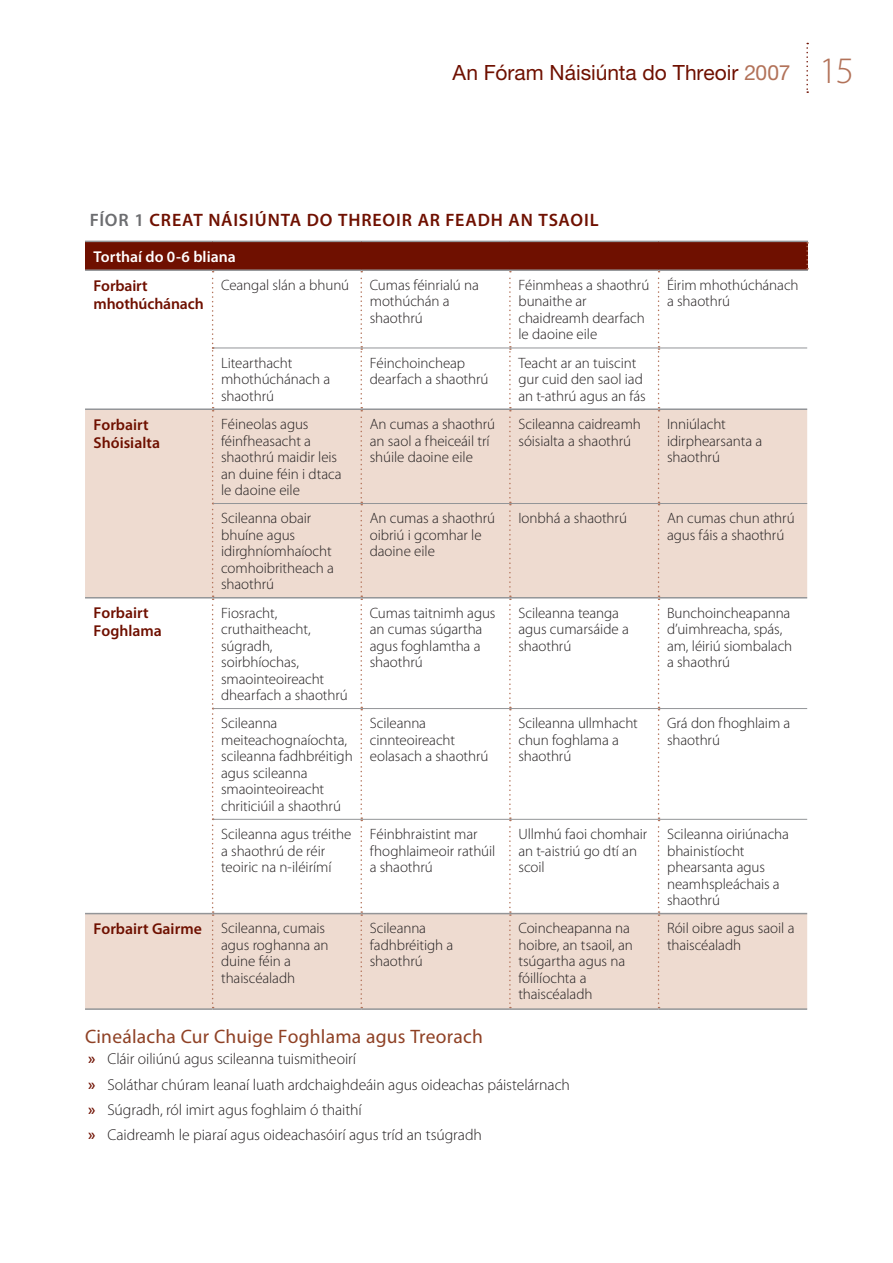
<style>
.page{position:relative;width:893px;height:1263px;background:#fff}
.page>*{position:absolute;margin:0;border:0;box-sizing:border-box;transform-origin:0 0}
.t1{font:21px "Helvetica Neue";color:#6f1000}
.t2{font:19.5px "Myriad Pro";letter-spacing:.01em;color:#8f4125}
.t3{font:600 18px "Myriad Pro";letter-spacing:.045em;color:#6f1000}
.t4{font:300 15.75px/25.2px "Myriad Pro";letter-spacing:-.01em;color:#231f20}
.t5{font:600 15.75px/18px "Myriad Pro";color:#6f1000}
.t6{font:600 15.75px "Myriad Pro";color:#fff}
.t7{font:300 15px/16.5px "Myriad Pro";letter-spacing:-.005em;color:#231f20}
.s1{color:#b27259}
.s2{font-family:"Myriad Pro";font-weight:300;font-size:37.5px;color:#b27259}
.s3{color:#6c6d70}
.s4{font-weight:600;font-size:15.75px;color:#6f1000}
.s5{font-weight:600;font-size:16.5px;color:#6f1000}
</style>
<div class="page">
<svg style="left:806px;top:43px;width:2px;height:50px"></svg>
<div style="left:85px;top:241px;width:722px;height:29px;background:#6f1000"></div>
<svg style="left:85px;top:410px;width:722px;height:598px"></svg>
<svg style="left:212px;top:271px;width:2px;height:737px"></svg>
<svg style="left:360px;top:271px;width:2px;height:737px"></svg>
<svg style="left:509px;top:271px;width:2px;height:737px"></svg>
<svg style="left:658px;top:271px;width:1px;height:737px"></svg>
<hr style="left:213px;top:348px;width:148px;height:1px;background:#939598">
<hr style="left:361px;top:348px;width:149px;height:1px;background:#939598">
<hr style="left:510px;top:348px;width:148px;height:1px;background:#939598">
<hr style="left:658px;top:348px;width:149px;height:1px;background:#939598">
<hr style="left:213px;top:503px;width:148px;height:1px;background:#939598">
<hr style="left:361px;top:503px;width:149px;height:1px;background:#939598">
<hr style="left:510px;top:503px;width:148px;height:1px;background:#939598">
<hr style="left:658px;top:503px;width:149px;height:1px;background:#939598">
<hr style="left:213px;top:708px;width:148px;height:1px;background:#939598">
<hr style="left:361px;top:708px;width:149px;height:1px;background:#939598">
<hr style="left:510px;top:708px;width:148px;height:1px;background:#939598">
<hr style="left:658px;top:708px;width:149px;height:1px;background:#939598">
<hr style="left:213px;top:819px;width:148px;height:1px;background:#939598">
<hr style="left:361px;top:819px;width:149px;height:1px;background:#939598">
<hr style="left:510px;top:819px;width:148px;height:1px;background:#939598">
<hr style="left:658px;top:819px;width:149px;height:1px;background:#939598">
<hr style="left:85px;top:241px;width:128px;height:1px;background:#939598">
<hr style="left:213px;top:241px;width:148px;height:1px;background:#939598">
<hr style="left:361px;top:241px;width:149px;height:1px;background:#939598">
<hr style="left:510px;top:241px;width:148px;height:1px;background:#939598">
<hr style="left:658px;top:241px;width:150px;height:1px;background:#939598">
<svg style="left:806px;top:242px;width:2px;height:27px"></svg>
<hr style="left:85px;top:269px;width:128px;height:2px;background:#939598">
<hr style="left:213px;top:269px;width:148px;height:2px;background:#939598">
<hr style="left:361px;top:269px;width:149px;height:2px;background:#939598">
<hr style="left:510px;top:269px;width:148px;height:2px;background:#939598">
<hr style="left:658px;top:269px;width:150px;height:2px;background:#939598">
<hr style="left:85px;top:408px;width:128px;height:2px;background:#939598">
<hr style="left:213px;top:408px;width:148px;height:2px;background:#939598">
<hr style="left:361px;top:408px;width:149px;height:2px;background:#939598">
<hr style="left:510px;top:408px;width:148px;height:2px;background:#939598">
<hr style="left:658px;top:408px;width:149px;height:2px;background:#939598">
<hr style="left:85px;top:597px;width:128px;height:1px;background:#939598">
<hr style="left:213px;top:597px;width:148px;height:1px;background:#939598">
<hr style="left:361px;top:597px;width:149px;height:1px;background:#939598">
<hr style="left:510px;top:597px;width:148px;height:1px;background:#939598">
<hr style="left:658px;top:597px;width:149px;height:1px;background:#939598">
<hr style="left:85px;top:913px;width:128px;height:1px;background:#939598">
<hr style="left:213px;top:913px;width:148px;height:1px;background:#939598">
<hr style="left:361px;top:913px;width:149px;height:1px;background:#939598">
<hr style="left:510px;top:913px;width:148px;height:1px;background:#939598">
<hr style="left:658px;top:913px;width:149px;height:1px;background:#939598">
<hr style="left:85px;top:1008px;width:128px;height:2px;background:#939598">
<hr style="left:213px;top:1008px;width:148px;height:2px;background:#939598">
<hr style="left:361px;top:1008px;width:149px;height:2px;background:#939598">
<hr style="left:510px;top:1008px;width:148px;height:2px;background:#939598">
<hr style="left:658px;top:1008px;width:149px;height:2px;background:#939598">
<h1 class="t1" style="left:453px;top:60px;width:403px">An Fóram Náisiúnta do Threoir <span class="s1">2007</span> <span class="s2">15</span></h1>
<p class="t3" style="left:90px;top:210px;width:510px"><span class="s3">FÍOR 1</span> CREAT NÁISIÚNTA DO THREOIR AR FEADH AN TSAOIL</p>
<p class="t6" style="left:94px;top:248px;width:144px">Torthaí do 0-6 bliana</p>
<p class="t5" style="left:94px;top:276px;width:112px">Forbairt mhothúchánach</p>
<p class="t7" style="left:221px;top:277px;width:130px">Ceangal slán a bhunú</p>
<p class="t7" style="left:370px;top:277px;width:111px">Cumas féinrialú na mothúchán a shaothrú</p>
<p class="t7" style="left:518px;top:277px;width:132px">Féinmheas a shaothrú bunaithe ar chaidreamh dearfach le daoine eile</p>
<p class="t7" style="left:667px;top:277px;width:133px">Éirim mhothúchánach a shaothrú</p>
<p class="t7" style="left:221px;top:355px;width:111px">Litearthacht mhothúchánach a shaothrú</p>
<p class="t7" style="left:370px;top:355px;width:120px">Féinchoincheap dearfach a shaothrú</p>
<p class="t7" style="left:518px;top:355px;width:129px">Teacht ar an tuiscint gur cuid den saol iad an t-athrú agus an fás</p>
<p class="t5" style="left:94px;top:415px;width:68px">Forbairt<br>Shóisialta</p>
<p class="t7" style="left:221px;top:416px;width:122px">Féineolas agus féinfheasacht a shaothrú maidir leis an duine féin i dtaca le daoine eile</p>
<p class="t7" style="left:370px;top:416px;width:127px">An cumas a shaothrú an saol a fheiceáil trí shúile daoine eile</p>
<p class="t7" style="left:518px;top:416px;width:124px">Scileanna caidreamh sóisialta a shaothrú</p>
<p class="t7" style="left:667px;top:416px;width:97px">Inniúlacht idirphearsanta a shaothrú</p>
<p class="t7" style="left:221px;top:510px;width:114px">Scileanna obair bhuíne agus idirghníomhaíocht comhoibritheach a shaothrú</p>
<p class="t7" style="left:370px;top:510px;width:127px">An cumas a shaothrú oibriú i gcomhar le daoine eile</p>
<p class="t7" style="left:518px;top:510px;width:110px">Ionbhá a shaothrú</p>
<p class="t7" style="left:667px;top:510px;width:129px">An cumas chun athrú agus fáis a shaothrú</p>
<p class="t5" style="left:94px;top:604px;width:70px">Forbairt<br>Foghlama</p>
<p class="t7" style="left:221px;top:604px;width:128px">Fiosracht, cruthaitheacht, súgradh, soirbhíochas, smaointeoireacht dhearfach a shaothrú</p>
<p class="t7" style="left:370px;top:604px;width:127px">Cumas taitnimh agus an cumas súgartha agus foghlamtha a shaothrú</p>
<p class="t7" style="left:518px;top:604px;width:112px">Scileanna teanga agus cumarsáide a shaothrú</p>
<p class="t7" style="left:667px;top:604px;width:127px">Bunchoincheapanna d’uimhreacha, spás, am, léiriú siombalach a shaothrú</p>
<p class="t7" style="left:221px;top:715px;width:133px">Scileanna meiteachognaíochta, scileanna fadhbréitigh agus scileanna smaointeoireacht chriticiúil a shaothrú</p>
<p class="t7" style="left:370px;top:715px;width:120px">Scileanna cinnteoireacht eolasach a shaothrú</p>
<p class="t7" style="left:518px;top:715px;width:121px">Scileanna ullmhacht chun foghlama a shaothrú</p>
<p class="t7" style="left:667px;top:715px;width:125px">Grá don fhoghlaim a shaothrú</p>
<p class="t7" style="left:221px;top:826px;width:132px">Scileanna agus tréithe a shaothrú de réir teoiric na n-iléirímí</p>
<p class="t7" style="left:370px;top:826px;width:127px">Féinbhraistint mar fhoghlaimeoir rathúil a shaothrú</p>
<p class="t7" style="left:518px;top:826px;width:130px">Ullmhú faoi chomhair an t-aistriú go dtí an scoil</p>
<p class="t7" style="left:667px;top:826px;width:123px">Scileanna oiriúnacha bhainistíocht phearsanta agus neamhspleáchais a shaothrú</p>
<p class="t7" style="left:221px;top:920px;width:109px;text-indent:-128px"><span class="s4">Forbairt Gairme</span> Scileanna, cumais agus roghanna an duine féin a thaiscéaladh</p>
<p class="t7" style="left:370px;top:920px;width:85px">Scileanna fadhbréitigh a shaothrú</p>
<p class="t7" style="left:518px;top:920px;width:116px">Coincheapanna na hoibre, an tsaoil, an tsúgartha agus na fóillíochta a thaiscéaladh</p>
<p class="t7" style="left:667px;top:920px;width:129px">Róil oibre agus saoil a thaiscéaladh</p>
<h2 class="t2" style="left:85px;top:1026px;width:399px">Cineálacha Cur Chuige Foghlama agus Treorach</h2>
<p class="t4" style="left:88px;top:1047px;width:483px"><span class="s5">»</span> Cláir oiliúnú agus scileanna tuismitheoirí<br><span class="s5">»</span> Soláthar chúram leanaí luath ardchaighdeáin agus oideachas páistelárnach <span class="s5">»</span> Súgradh, ról imirt agus foghlaim ó thaithí<br><span class="s5">»</span> Caidreamh le piaraí agus oideachasóirí agus tríd an tsúgradh</p>
</div>
